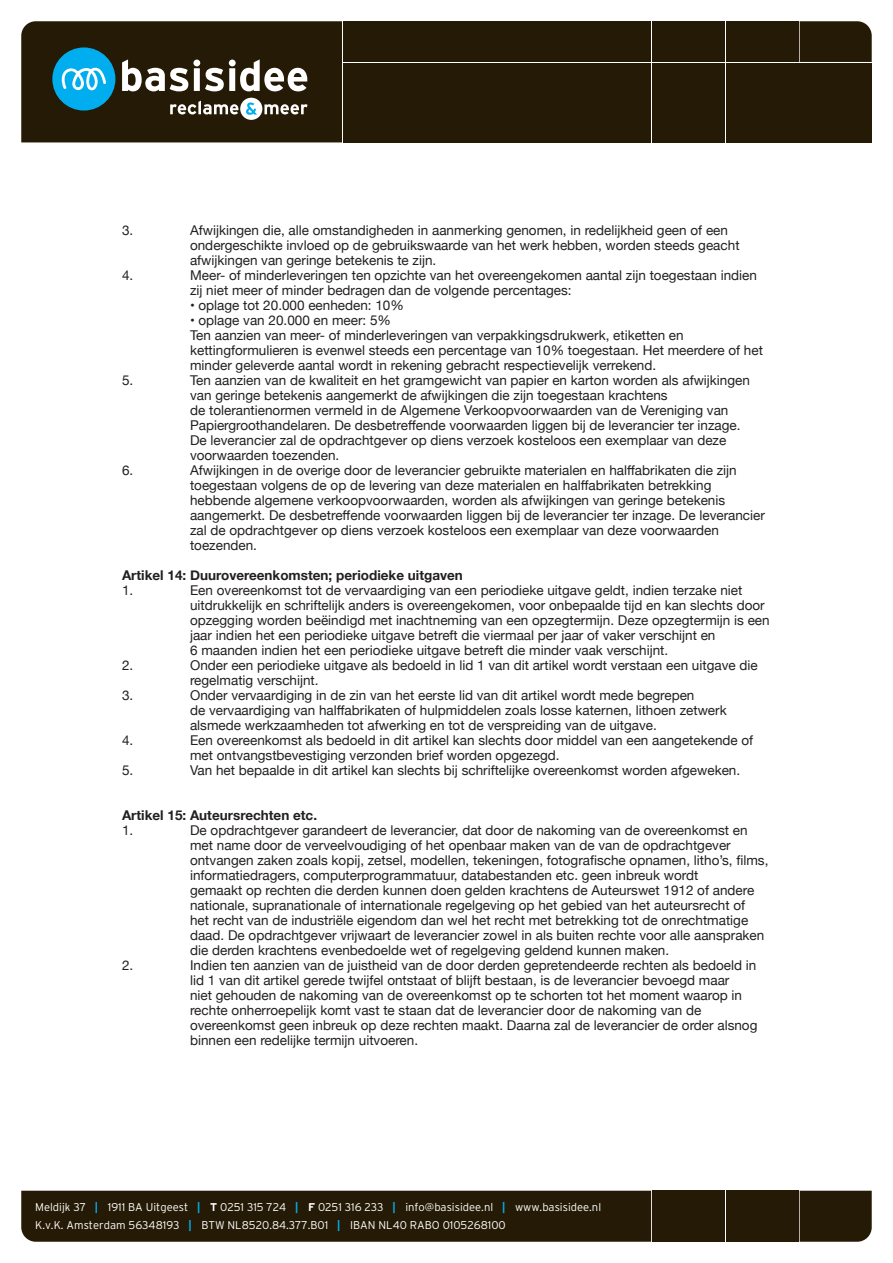
<style>
.page{position:relative;width:893px;height:1263px;background:#fff}
.page>*{position:absolute;margin:0;border:0;box-sizing:border-box;transform-origin:0 0}
.t1{font:13.5px/15px "Helvetica Neue";color:#231f20}
.t2{font:700 13.5px "Helvetica Neue";color:#231f20}
.t3{font:300 11.25px/18px "Interstate";color:#fff}
.s1{font-weight:700;color:#00aeef}
.s2{font-weight:700}
</style>
<div class="page">
<div style="left:652px;top:21px;width:73px;height:41px;background:#251a05"></div>
<div style="left:343px;top:21px;width:308px;height:41px;background:#251a05"></div>
<div style="left:343px;top:63px;width:308px;height:79px;background:#251a05"></div>
<div style="left:726px;top:21px;width:72px;height:41px;background:#251a05"></div>
<div style="left:652px;top:63px;width:73px;height:79px;background:#251a05"></div>
<svg style="left:800px;top:21px;width:72px;height:41px;background:#2a200b"></svg>
<div style="left:726px;top:63px;width:72px;height:79px;background:#251a05"></div>
<div style="left:800px;top:63px;width:72px;height:79px;background:#251a05"></div>
<svg style="left:21px;top:21px;width:321px;height:121px;background:#393c30"></svg>
<div style="left:652px;top:1191px;width:73px;height:51px;background:#251a05"></div>
<div style="left:726px;top:1191px;width:72px;height:51px;background:#251a05"></div>
<div style="left:800px;top:1191px;width:72px;height:51px;background:#251a05"></div>
<div style="left:21px;top:1191px;width:630px;height:51px;background:#251a05"></div>
<p class="t1" style="left:122px;top:223px;width:13px">3.</p>
<p class="t1" style="left:190px;top:223px;width:551px">Afwijkingen die, alle omstandigheden in aanmerking genomen, in redelijkheid geen of een ondergeschikte invloed op de gebruikswaarde van het werk hebben, worden steeds geacht afwijkingen van geringe betekenis te zijn.</p>
<p class="t1" style="left:122px;top:268px;width:13px">4.</p>
<p class="t1" style="left:190px;top:268px;width:568px">Meer- of minderleveringen ten opzichte van het overeengekomen aantal zijn toegestaan indien zij niet meer of minder bedragen dan de volgende percentages:</p>
<p class="t1" style="left:190px;top:298px;width:215px">• oplage tot 20.000 eenheden: 10%</p>
<p class="t1" style="left:190px;top:313px;width:574px">• oplage van 20.000 en meer: 5%<br>Ten aanzien van meer- of minderleveringen van verpakkingsdrukwerk, etiketten en kettingformulieren is evenwel steeds een percentage van 10% toegestaan. Het meerdere of het minder geleverde aantal wordt in rekening gebracht respectievelijk verrekend.</p>
<p class="t1" style="left:122px;top:373px;width:13px">5.</p>
<p class="t1" style="left:190px;top:373px;width:561px">Ten aanzien van de kwaliteit en het gramgewicht van papier en karton worden als afwijkingen van geringe betekenis aangemerkt de afwijkingen die zijn toegestaan krachtens<br>de tolerantienormen vermeld in de Algemene Verkoopvoorwaarden van de Vereniging van Papiergroothandelaren. De desbetreffende voorwaarden liggen bij de leverancier ter inzage.<br>De leverancier zal de opdrachtgever op diens verzoek kosteloos een exemplaar van deze voorwaarden toezenden.</p>
<p class="t1" style="left:122px;top:463px;width:13px">6.</p>
<p class="t1" style="left:190px;top:463px;width:576px">Afwijkingen in de overige door de leverancier gebruikte materialen en halffabrikaten die zijn toegestaan volgens de op de levering van deze materialen en halffabrikaten betrekking hebbende algemene verkoopvoorwaarden, worden als afwijkingen van geringe betekenis aangemerkt. De desbetreffende voorwaarden liggen bij de leverancier ter inzage. De leverancier zal de opdrachtgever op diens verzoek kosteloos een exemplaar van deze voorwaarden toezenden.</p>
<p class="t2" style="left:122px;top:564px;width:342px">Artikel 14: Duurovereenkomsten; periodieke uitgaven</p>
<p class="t1" style="left:122px;top:583px;width:13px">1.</p>
<p class="t1" style="left:190px;top:583px;width:581px">Een overeenkomst tot de vervaardiging van een periodieke uitgave geldt, indien terzake niet uitdrukkelijk en schriftelijk anders is overeengekomen, voor onbepaalde tijd en kan slechts door opzegging worden beëindigd met inachtneming van een opzegtermijn. Deze opzegtermijn is een jaar indien het een periodieke uitgave betreft die viermaal per jaar of vaker verschijnt en<br>6 maanden indien het een periodieke uitgave betreft die minder vaak verschijnt.</p>
<p class="t1" style="left:122px;top:658px;width:13px">2.</p>
<p class="t1" style="left:190px;top:658px;width:569px">Onder een periodieke uitgave als bedoeld in lid 1 van dit artikel wordt verstaan een uitgave die regelmatig verschijnt.</p>
<p class="t1" style="left:122px;top:688px;width:13px">3.</p>
<p class="t1" style="left:190px;top:688px;width:538px">Onder vervaardiging in de zin van het eerste lid van dit artikel wordt mede begrepen<br>de vervaardiging van halffabrikaten of hulpmiddelen zoals losse katernen, lithoen zetwerk alsmede werkzaamheden tot afwerking en tot de verspreiding van de uitgave.</p>
<p class="t1" style="left:122px;top:733px;width:13px">4.</p>
<p class="t1" style="left:190px;top:733px;width:565px">Een overeenkomst als bedoeld in dit artikel kan slechts door middel van een aangetekende of met ontvangstbevestiging verzonden brief worden opgezegd.</p>
<p class="t1" style="left:122px;top:763px;width:13px">5.</p>
<p class="t1" style="left:190px;top:763px;width:552px">Van het bepaalde in dit artikel kan slechts bij schriftelijke overeenkomst worden afgeweken.</p>
<p class="t2" style="left:122px;top:804px;width:197px">Artikel 15: Auteursrechten etc.</p>
<p class="t1" style="left:122px;top:823px;width:13px">1.</p>
<p class="t1" style="left:190px;top:823px;width:580px">De opdrachtgever garandeert de leverancier, dat door de nakoming van de overeenkomst en met name door de verveelvoudiging of het openbaar maken van de van de opdrachtgever ontvangen zaken zoals kopij, zetsel, modellen, tekeningen, fotografische opnamen, litho’s, films, informatiedragers, computerprogrammatuur, databestanden etc. geen inbreuk wordt<br>gemaakt op rechten die derden kunnen doen gelden krachtens de Auteurswet 1912 of andere nationale, supranationale of internationale regelgeving op het gebied van het auteursrecht of<br>het recht van de industriële eigendom dan wel het recht met betrekking tot de onrechtmatige daad. De opdrachtgever vrijwaart de leverancier zowel in als buiten rechte voor alle aanspraken die derden krachtens evenbedoelde wet of regelgeving geldend kunnen maken.</p>
<p class="t1" style="left:122px;top:958px;width:13px">2.</p>
<p class="t1" style="left:190px;top:958px;width:569px">Indien ten aanzien van de juistheid van de door derden gepretendeerde rechten als bedoeld in lid 1 van dit artikel gerede twijfel ontstaat of blijft bestaan, is de leverancier bevoegd maar<br>niet gehouden de nakoming van de overeenkomst op te schorten tot het moment waarop in rechte onherroepelijk komt vast te staan dat de leverancier door de nakoming van de overeenkomst geen inbreuk op deze rechten maakt. Daarna zal de leverancier de order alsnog binnen een redelijke termijn uitvoeren.</p>
<p class="t3" style="left:35px;top:1197px;width:567px">Meldijk 37 <span class="s1">|</span> 1911 BA Uitgeest <span class="s1">|</span> <span class="s2">T</span> 0251 315 724 <span class="s1">|</span> <span class="s2">F</span> 0251 316 233 <span class="s1">|</span> info@basisidee.nl <span class="s1">|</span> www.basisidee.nl<br>K.v.K. Amsterdam 56348193 <span class="s1">|</span> BTW NL8520.84.377.B01 <span class="s1">|</span> IBAN NL40 RABO 0105268100</p>
</div>
